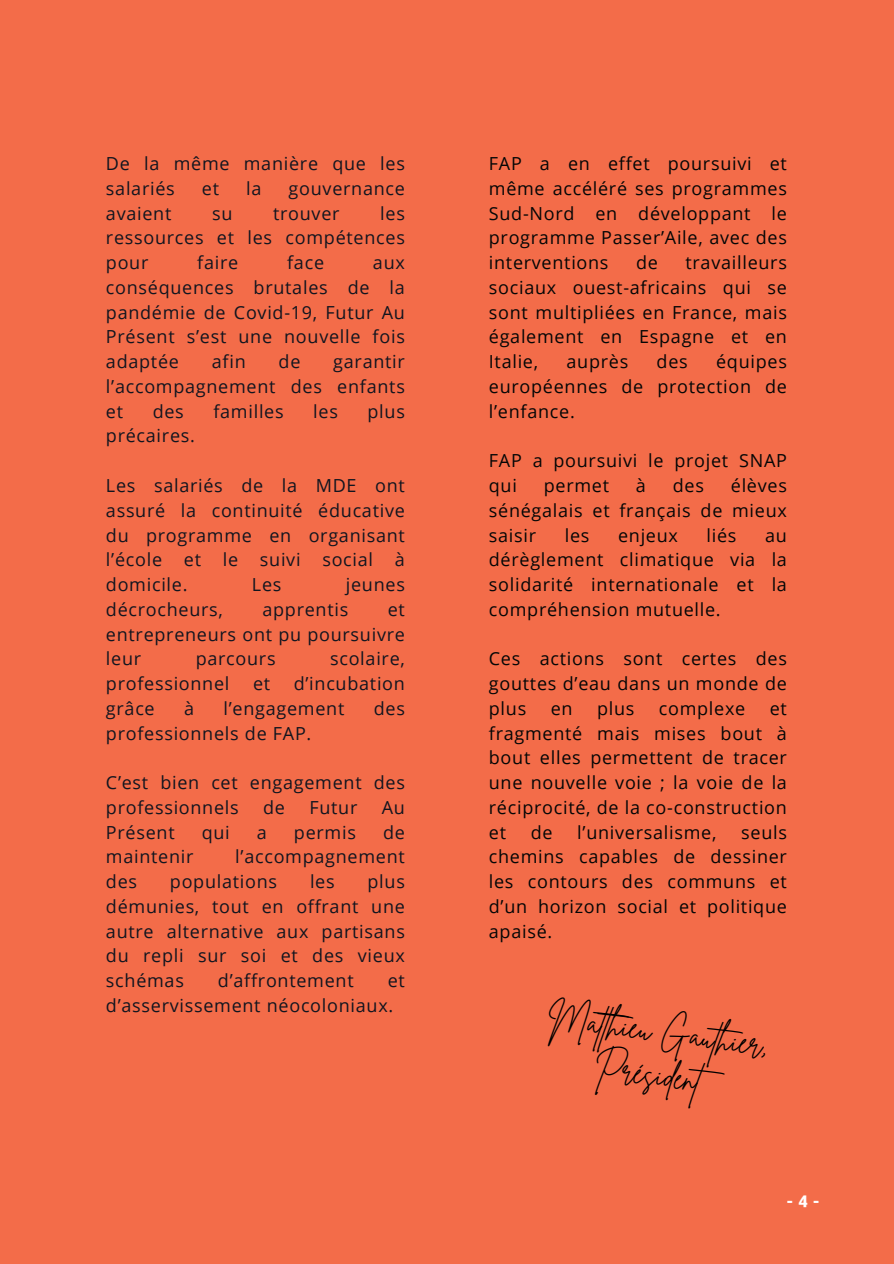
<style>
.page{position:relative;width:894px;height:1264px;background:#fff}
.page>*{position:absolute;margin:0;border:0;box-sizing:border-box;transform-origin:0 0}
.t1{font:32.25px/43.8px "Brittany Signature";color:#000;text-align:center}
.t2{font:18px/24.8px "Open Sans";letter-spacing:.04em;color:#11151f;text-align:justify}
.t3{font:18px/24.8px "Open Sans";letter-spacing:.04em;color:#040606;text-align:justify}
.t4{font:800 16.5px "Repo";color:#fff}
</style>
<div class="page">
<div style="left:0;top:0;width:893px;height:1263px;background:#f36c49"></div>
<p class="t2" style="left:106px;top:151px;width:300px">De la même manière que les salariés</p>
<p class="t2" style="left:202px;top:175px;width:19px">et</p>
<p class="t2" style="left:246px;top:175px;width:17px">la</p>
<p class="t2" style="left:288px;top:175px;width:118px">gouvernance</p>
<p class="t2" style="left:106px;top:200px;width:300px;text-indent:274px">les ressources et les compétences pour</p>
<p class="t2" style="left:106px;top:200px;width:67px">avaient</p>
<p class="t2" style="left:212px;top:200px;width:22px">su</p>
<p class="t2" style="left:273px;top:200px;width:68px">trouver</p>
<p class="t2" style="left:197px;top:250px;width:42px">faire</p>
<p class="t2" style="left:287px;top:250px;width:38px">face</p>
<p class="t2" style="left:106px;top:250px;width:300px;text-indent:267px">aux conséquences brutales de la pandémie de Covid-19, Futur Au Présent s’est une nouvelle fois adaptée</p>
<p class="t2" style="left:212px;top:349px;width:35px">afin</p>
<p class="t2" style="left:278px;top:349px;width:23px">de</p>
<p class="t2" style="left:106px;top:349px;width:300px;text-indent:227px">garantir l’accompagnement des enfants et</p>
<p class="t2" style="left:153px;top:398px;width:33px">des</p>
<p class="t2" style="left:213px;top:398px;width:72px">familles</p>
<p class="t2" style="left:313px;top:398px;width:26px">les</p>
<p class="t2" style="left:367px;top:398px;width:39px">plus</p>
<p class="t2" style="left:106px;top:423px;width:90px">précaires.</p>
<p class="t2" style="left:106px;top:472px;width:300px">Les salariés de la MDE ont assuré la continuité éducative du programme en organisant l’école et le suivi social à domicile.</p>
<p class="t2" style="left:252px;top:571px;width:31px">Les</p>
<p class="t2" style="left:346px;top:571px;width:61px">jeunes</p>
<p class="t2" style="left:106px;top:596px;width:118px">décrocheurs,</p>
<p class="t2" style="left:262px;top:596px;width:87px">apprentis</p>
<p class="t2" style="left:106px;top:596px;width:300px;text-indent:282px">et entrepreneurs ont pu poursuivre leur</p>
<p class="t2" style="left:196px;top:646px;width:81px">parcours</p>
<p class="t2" style="left:330px;top:646px;width:76px">scolaire,</p>
<p class="t2" style="left:106px;top:670px;width:125px">professionnel</p>
<p class="t2" style="left:253px;top:670px;width:19px">et</p>
<p class="t2" style="left:294px;top:670px;width:113px">d’incubation</p>
<p class="t2" style="left:106px;top:695px;width:50px">grâce</p>
<p class="t2" style="left:184px;top:695px;width:12px">à</p>
<p class="t2" style="left:223px;top:695px;width:122px">l’engagement</p>
<p class="t2" style="left:373px;top:695px;width:33px">des</p>
<p class="t2" style="left:106px;top:720px;width:207px">professionnels de FAP.</p>
<p class="t2" style="left:106px;top:769px;width:300px">C’est bien cet engagement des professionnels</p>
<p class="t2" style="left:263px;top:794px;width:23px">de</p>
<p class="t2" style="left:309px;top:794px;width:49px">Futur</p>
<p class="t2" style="left:381px;top:794px;width:25px">Au</p>
<p class="t2" style="left:106px;top:819px;width:70px">Présent</p>
<p class="t2" style="left:202px;top:819px;width:30px">qui</p>
<p class="t2" style="left:257px;top:819px;width:12px">a</p>
<p class="t2" style="left:294px;top:819px;width:63px">permis</p>
<p class="t2" style="left:383px;top:819px;width:23px">de</p>
<p class="t2" style="left:106px;top:844px;width:89px">maintenir</p>
<p class="t2" style="left:235px;top:844px;width:171px">l’accompagnement</p>
<p class="t2" style="left:106px;top:868px;width:33px">des</p>
<p class="t2" style="left:170px;top:868px;width:109px">populations</p>
<p class="t2" style="left:310px;top:868px;width:26px">les</p>
<p class="t2" style="left:106px;top:868px;width:300px;text-indent:261px">plus démunies, tout en offrant une autre alternative aux partisans du repli sur soi et des vieux schémas</p>
<p class="t2" style="left:218px;top:967px;width:137px">d’affrontement</p>
<p class="t2" style="left:106px;top:967px;width:300px;text-indent:282px">et d’asservissement néocoloniaux.</p>
<h1 class="t3" style="left:488px;top:151px;width:299px">FAP a en effet poursuivi et même accéléré ses programmes Sud-Nord en développant le programme Passer’Aile, avec des interventions</h1>
<h1 class="t3" style="left:488px;top:250px;width:299px;text-indent:196px">travailleurs sociaux ouest-africains qui se sont multipliées en France, mais également en Espagne et en Italie,</h1>
<h1 class="t3" style="left:636px;top:250px;width:23px">de</h1>
<h1 class="t3" style="left:488px;top:349px;width:299px;text-indent:227px">équipes européennes de protection de l’enfance.</h1>
<h2 class="t3" style="left:488px;top:448px;width:299px">FAP a poursuivi le projet SNAP qui</h2>
<h1 class="t3" style="left:566px;top:349px;width:63px">auprès</h1>
<h1 class="t3" style="left:656px;top:349px;width:33px">des</h1>
<h2 class="t3" style="left:488px;top:472px;width:299px;text-indent:242px">élèves sénégalais et français de mieux saisir</h2>
<h2 class="t3" style="left:543px;top:472px;width:67px">permet</h2>
<h2 class="t3" style="left:635px;top:472px;width:12px">à</h2>
<h2 class="t3" style="left:672px;top:472px;width:33px">des</h2>
<h2 class="t3" style="left:564px;top:522px;width:26px">les</h2>
<h2 class="t3" style="left:618px;top:522px;width:61px">enjeux</h2>
<h2 class="t3" style="left:706px;top:522px;width:31px">liés</h2>
<h2 class="t3" style="left:488px;top:522px;width:299px;text-indent:276px">au dérèglement climatique via la solidarité internationale et la compréhension mutuelle.</h2>
<h2 class="t3" style="left:488px;top:646px;width:299px">Ces actions sont certes des gouttes d’eau dans un monde de plus</h2>
<h2 class="t3" style="left:550px;top:695px;width:23px">en</h2>
<h2 class="t3" style="left:597px;top:695px;width:39px">plus</h2>
<h2 class="t3" style="left:658px;top:695px;width:88px">complexe</h2>
<h2 class="t3" style="left:488px;top:695px;width:299px;text-indent:281px">et fragmenté mais mises bout à bout elles permettent de tracer une nouvelle voie ; la voie de la réciprocité, de la co-construction et</h2>
<h2 class="t3" style="left:488px;top:819px;width:299px;text-indent:252px">seuls chemins capables de dessiner les contours des communs et d’un horizon social et politique apaisé.</h2>
<h2 class="t3" style="left:530px;top:819px;width:23px">de</h2>
<h2 class="t3" style="left:577px;top:819px;width:141px">l’universalisme,</h2>
<p class="t1" style="left:551px;top:994px;width:223px;rotate:8deg">Matthieu Gauthier,<br>Président</p>
<p class="t4" style="left:786px;top:1190px;width:34px">-4-</p>
</div>
